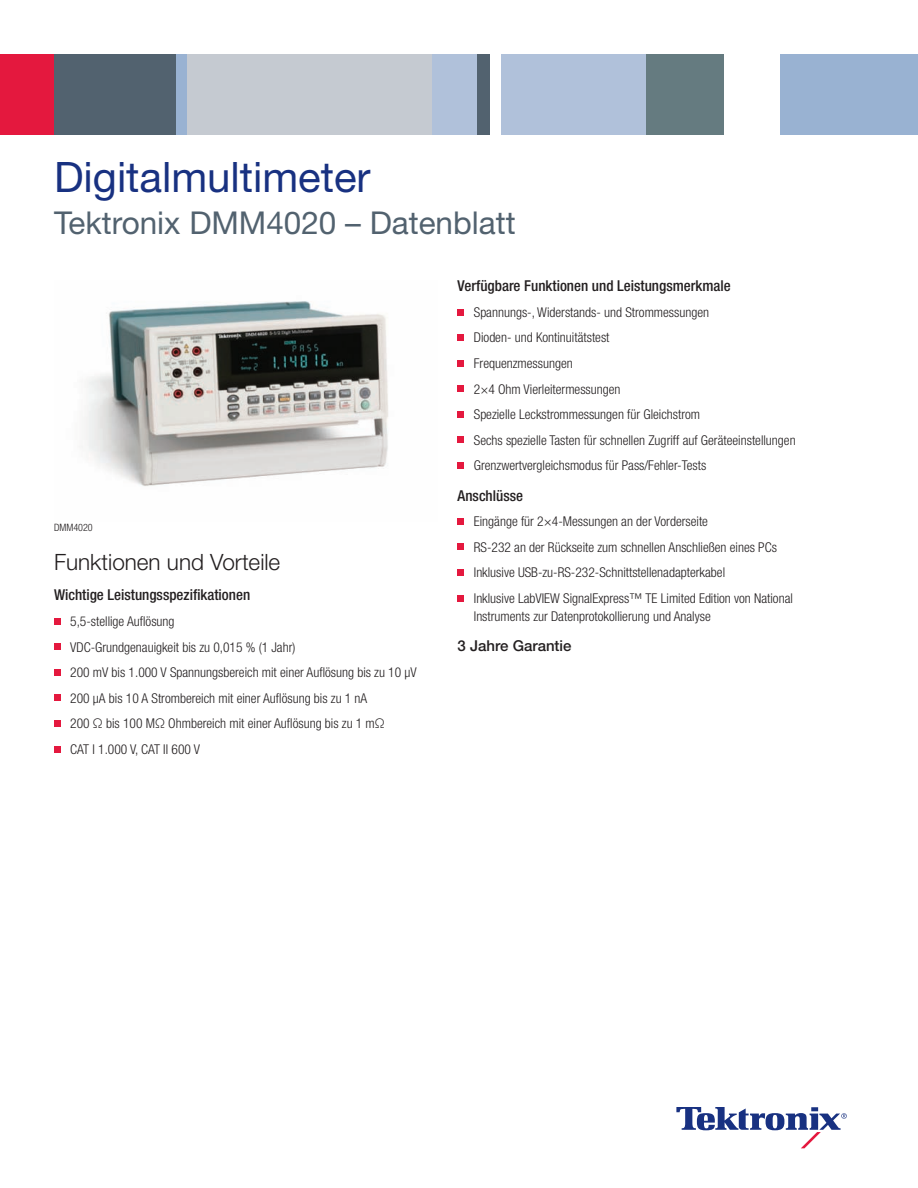
<style>
.page{position:relative;width:918px;height:1188px;background:#fff}
.page>*{position:absolute;margin:0;border:0;box-sizing:border-box;transform-origin:0 0}
.t1{font:42px "Helvetica Neue LT Pro";color:#183181}
.t2{font:31.5px "Helvetica Neue LT Pro";color:#52626f}
.t3{font:300 22.5px "Helvetica Neue LT Pro";color:#231f20}
.t4{font:500 condensed 15px "Helvetica Neue LT Pro";color:#231f20}
.t5{font:500 15px "Helvetica Neue LT Pro";color:#231f20}
.t6{font:300 condensed 13.5px/25.5px "Helvetica Neue LT Pro";color:#231f20}
.t7{font:300 condensed 10.2px "Helvetica Neue LT Pro";color:#231f20}
</style>
<div class="page">
<div style="left:0;top:54px;width:54px;height:81px;background:#e4183e"></div>
<div style="left:780px;top:54px;width:138px;height:81px;background:#99b2d2"></div>
<div style="left:54px;top:54px;width:123px;height:81px;background:#52626f"></div>
<div style="left:177px;top:54px;width:10px;height:81px;background:#99b2d2"></div>
<div style="left:187px;top:54px;width:246px;height:81px;background:#c5cad1"></div>
<div style="left:501px;top:54px;width:145px;height:81px;background:#b0c1da"></div>
<div style="left:433px;top:54px;width:44px;height:81px;background:#b0c1da"></div>
<div style="left:477px;top:54px;width:12px;height:81px;background:#52626f"></div>
<div style="left:646px;top:54px;width:77px;height:81px;background:#657b80"></div>
<svg style="left:676px;top:1107px;width:171px;height:41px"></svg>
<div style="left:54px;top:618px;width:7px;height:7px;background:#e4183e"></div>
<div style="left:54px;top:644px;width:7px;height:6px;background:#e4183e"></div>
<div style="left:54px;top:669px;width:7px;height:7px;background:#e4183e"></div>
<div style="left:54px;top:695px;width:7px;height:6px;background:#e4183e"></div>
<div style="left:54px;top:720px;width:7px;height:7px;background:#e4183e"></div>
<div style="left:54px;top:746px;width:7px;height:6px;background:#e4183e"></div>
<svg style="left:458px;top:309px;width:6px;height:6px"></svg>
<div style="left:458px;top:334px;width:6px;height:7px;background:#e4183e"></div>
<div style="left:458px;top:360px;width:6px;height:7px;background:#e4183e"></div>
<svg style="left:458px;top:386px;width:6px;height:6px"></svg>
<div style="left:458px;top:411px;width:6px;height:7px;background:#e4183e"></div>
<svg style="left:458px;top:437px;width:6px;height:6px"></svg>
<div style="left:458px;top:462px;width:6px;height:7px;background:#e4183e"></div>
<div style="left:458px;top:518px;width:6px;height:7px;background:#e4183e"></div>
<svg style="left:458px;top:544px;width:6px;height:6px"></svg>
<div style="left:458px;top:569px;width:6px;height:7px;background:#e4183e"></div>
<svg style="left:458px;top:595px;width:6px;height:6px"></svg>
<img style="left:81px;top:301px;width:307px;height:185px">
<h1 class="t1" style="left:54px;top:152px;width:318px">Digitalmultimeter</h1>
<h2 class="t2" style="left:54px;top:204px;width:463px">Tektronix DMM4020 – Datenblatt</h2>
<p class="t7" style="left:54px;top:521px;width:40px">DMM4020</p>
<h3 class="t3" style="left:54px;top:548px;width:228px">Funktionen und Vorteile</h3>
<p class="t4" style="left:54px;top:586px;width:198px">Wichtige Leistungsspezifikationen</p>
<p class="t6" style="left:70px;top:608px;width:348px">5,5-stellige Auflösung<br>VDC-Grundgenauigkeit bis zu 0,015 % (1 Jahr)<br>200 mV bis 1.000 V Spannungsbereich mit einer Auflösung bis zu 10 µV 200 µA bis 10 A Strombereich mit einer Auflösung bis zu 1 nA<br>200 Ω bis 100 MΩ Ohmbereich mit einer Auflösung bis zu 1 mΩ<br>CAT I 1.000 V, CAT II 600 V</p>
<p class="t4" style="left:458px;top:277px;width:275px">Verfügbare Funktionen und Leistungsmerkmale</p>
<p class="t6" style="left:474px;top:299px;width:323px">Spannungs-, Widerstands- und Strommessungen<br>Dioden- und Kontinuitätstest<br>Frequenzmessungen<br>2×4 Ohm Vierleitermessungen<br>Spezielle Leckstrommessungen für Gleichstrom<br>Sechs spezielle Tasten für schnellen Zugriff auf Geräteeinstellungen Grenzwertvergleichsmodus für Pass/Fehler-Tests</p>
<p class="t4" style="left:458px;top:486px;width:67px">Anschlüsse</p>
<p class="t6" style="left:474px;top:509px;width:321px">Eingänge für 2×4-Messungen an der Vorderseite<br>RS-232 an der Rückseite zum schnellen Anschließen eines PCs Inklusive USB-zu-RS-232-Schnittstellenadapterkabel<br>Inklusive LabVIEW SignalExpress™ TE Limited Edition von National</p>
<p class="t6" style="left:474px;top:603px;width:238px">Instruments zur Datenprotokollierung und Analyse</p>
<p class="t5" style="left:458px;top:637px;width:115px">3 Jahre Garantie</p>
</div>
